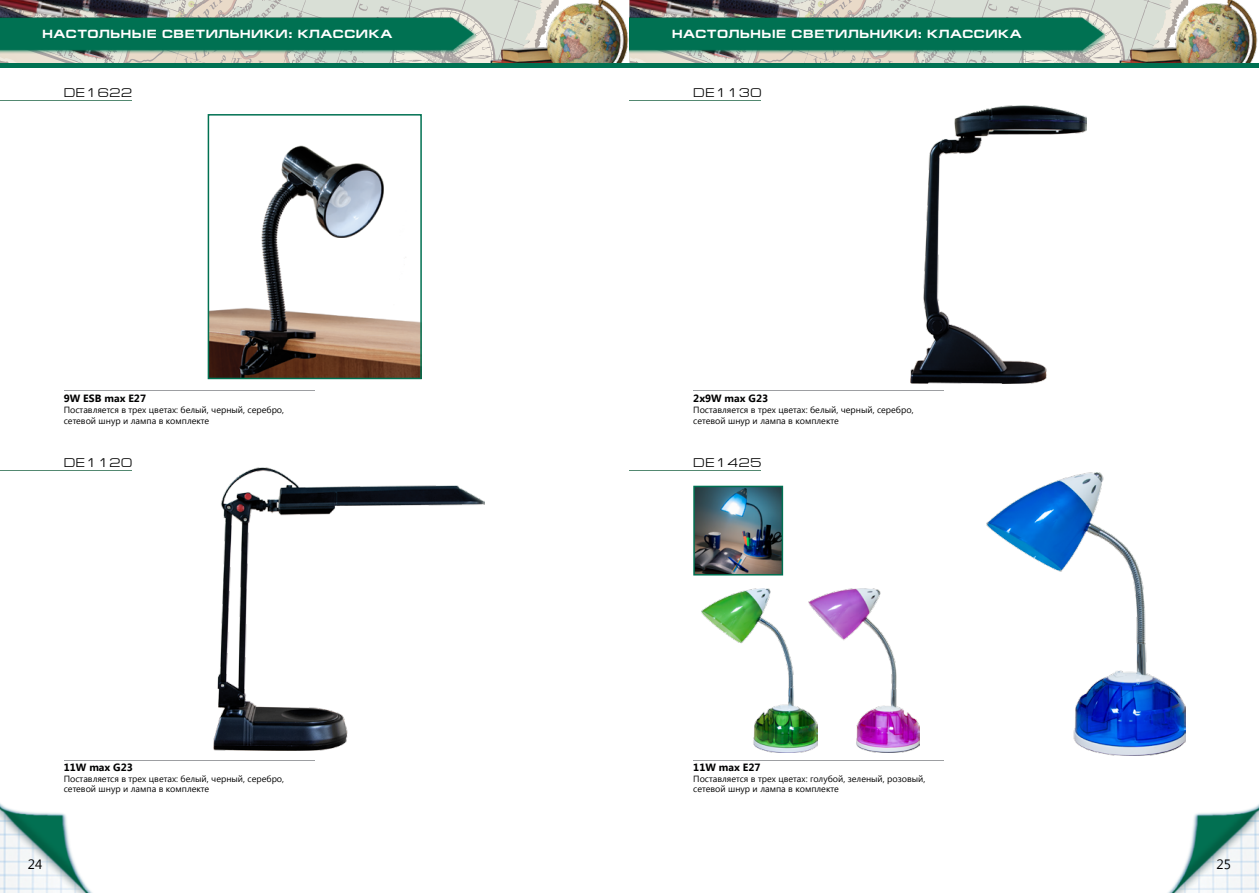
<style>
.page{position:relative;width:1259px;height:893px;background:#fff}
.page>*{position:absolute;margin:0;border:0;box-sizing:border-box;transform-origin:0 0}
.t1{font:13.5px "Segoe UI";color:#000}
.t2{font:12.75px "Europe Ext Normal";letter-spacing:.05em;color:#000}
.t3{font:700 12px "Europe Ext";letter-spacing:.05em;color:#fff}
.t4{font:700 10.5px "Segoe UI";color:#000}
.t5{font:9px/10.8px "Segoe UI";color:#000}
</style>
<div class="page">
<svg style="left:0;top:0;width:464px;height:64px;background:#b9c9bc"></svg>
<img style="left:0;top:0;width:174px;height:63px">
<img style="left:0;top:0;width:88px;height:8px">
<img style="left:464px;top:0;width:165px;height:64px">
<svg style="left:629px;top:0;width:465px;height:64px;background:#aeb9b0"></svg>
<img style="left:629px;top:0;width:88px;height:8px">
<img style="left:1094px;top:0;width:165px;height:64px">
<img style="left:0;top:8px;width:475px;height:53px">
<img style="left:629px;top:8px;width:475px;height:53px">
<img style="left:1168px;top:804px;width:91px;height:89px">
<img style="left:0;top:803px;width:92px;height:90px">
<hr style="left:0;top:100px;width:132px;height:1px;background:#548971">
<hr style="left:0;top:470px;width:132px;height:1px;background:#548971">
<hr style="left:629px;top:100px;width:132px;height:1px;background:#548971">
<hr style="left:629px;top:470px;width:132px;height:1px;background:#548971">
<hr style="left:0;top:64px;width:1259px;height:4px;background:#007152">
<hr style="left:64px;top:760px;width:251px;height:1px;background:#9d9fa2">
<hr style="left:693px;top:760px;width:251px;height:1px;background:#9d9fa2">
<hr style="left:64px;top:390px;width:251px;height:1px;background:#9d9fa2">
<hr style="left:693px;top:390px;width:251px;height:1px;background:#9d9fa2">
<img style="left:211px;top:145px;width:208px;height:231px">
<div style="left:208px;top:114px;width:214px;height:265px;border:2px solid #007152"></div>
<img style="left:214px;top:468px;width:271px;height:283px">
<img style="left:910px;top:106px;width:176px;height:277px">
<img style="left:702px;top:589px;width:107px;height:163px">
<img style="left:987px;top:472px;width:198px;height:283px">
<img style="left:809px;top:589px;width:110px;height:163px">
<img style="left:696px;top:489px;width:84px;height:83px">
<div style="left:693px;top:486px;width:90px;height:89px;border:2px solid #007152"></div>
<h3 class="t3" style="left:43px;top:27px;width:23px">НАСТОЛЬ</h3>
<h3 class="t3" style="left:121px;top:27px;width:24px">НЫЕ</h3>
<h3 class="t3" style="left:162px;top:27px;width:12px">СВЕТИЛЬ</h3>
<h3 class="t3" style="left:240px;top:27px;width:24px">НИКИ</h3>
<h3 class="t3" style="left:288px;top:27px;width:23px">: КЛАССИКА</h3>
<h3 class="t3" style="left:672px;top:27px;width:23px">НАСТОЛЬ</h3>
<h3 class="t3" style="left:750px;top:27px;width:24px">НЫЕ</h3>
<h3 class="t3" style="left:791px;top:27px;width:12px">СВЕТИЛЬ</h3>
<h3 class="t3" style="left:869px;top:27px;width:24px">НИКИ</h3>
<h3 class="t3" style="left:918px;top:27px;width:23px">: КЛАССИКА</h3>
<h2 class="t2" style="left:64px;top:86px;width:70px">DE1622</h2>
<h2 class="t2" style="left:693px;top:86px;width:70px">DE1130</h2>
<p class="t4" style="left:64px;top:391px;width:84px">9W ESB max E27</p>
<p class="t5" style="left:64px;top:404px;width:222px">Поставляется в трех цветах: белый, черный, серебро, сетевой шнур и лампа в комплекте</p>
<p class="t4" style="left:693px;top:391px;width:76px">2x9W max G23</p>
<p class="t5" style="left:693px;top:404px;width:222px">Поставляется в трех цветах: белый, черный, серебро, сетевой шнур и лампа в комплекте</p>
<h2 class="t2" style="left:64px;top:456px;width:70px">DE1120</h2>
<h2 class="t2" style="left:693px;top:456px;width:70px">DE1425</h2>
<p class="t4" style="left:64px;top:760px;width:71px">11W max G23</p>
<p class="t5" style="left:64px;top:773px;width:222px">Поставляется в трех цветах: белый, черный, серебро, сетевой шнур и лампа в комплекте</p>
<p class="t4" style="left:693px;top:760px;width:69px">11W max E27</p>
<p class="t5" style="left:693px;top:773px;width:234px">Поставляется в трех цветах: голубой, зеленый, розовый, сетевой шнур и лампа в комплекте</p>
<h1 class="t1" style="left:28px;top:855px;width:16px">24</h1>
<h1 class="t1" style="left:1216px;top:855px;width:16px">25</h1>
</div>
